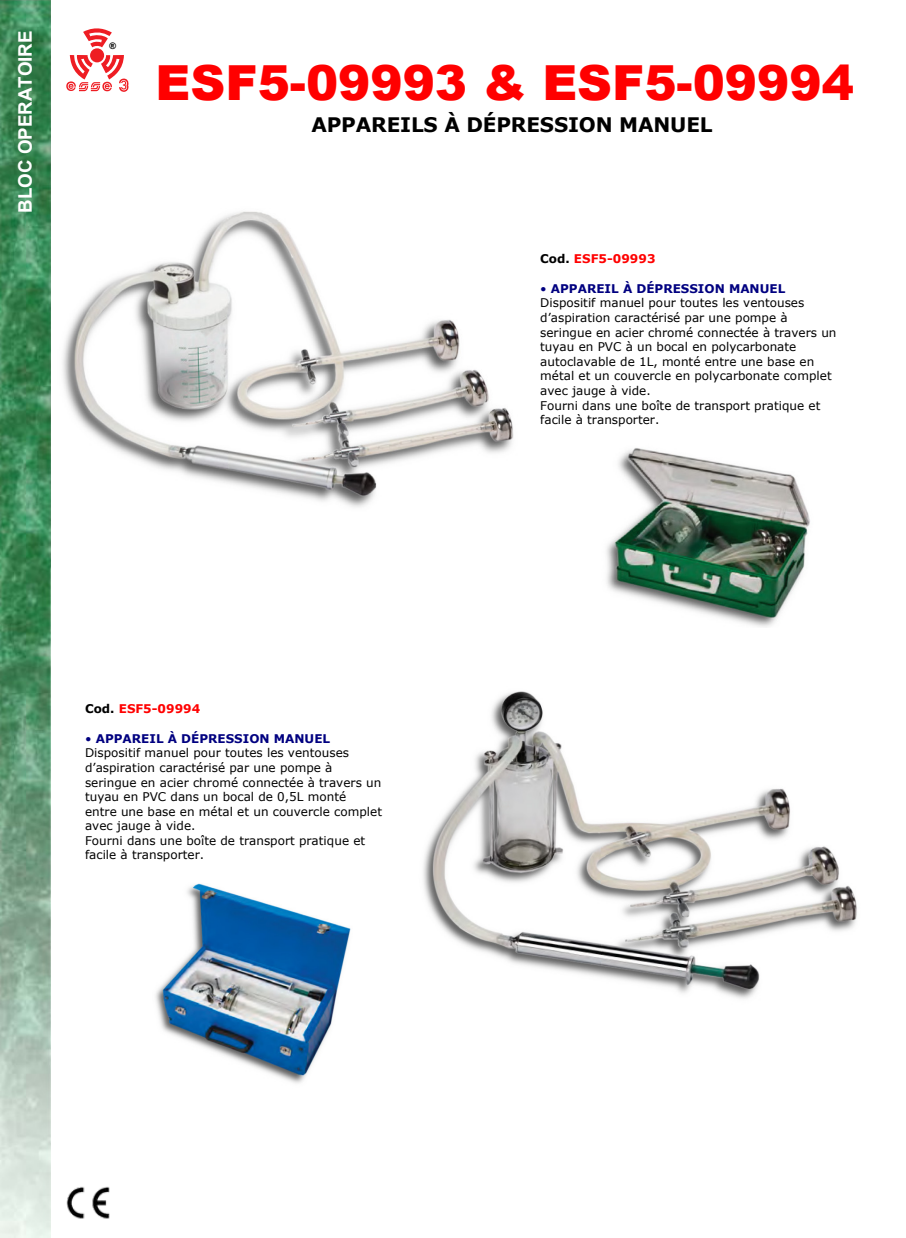
<style>
.page{position:relative;width:906px;height:1238px;background:#fff}
.page>*{position:absolute;margin:0;border:0;box-sizing:border-box;transform-origin:0 0}
.t1{font:900 48.3px "Arial";color:#f00}
.t2{font:700 19.95px "Verdana";letter-spacing:-.01em;color:#000}
.t3{font:700 18.75px "Arial";color:#fff}
.t4{font:12px/14.5px "Verdana";color:#000}
.t5{font:700 12px "Verdana";letter-spacing:.005em;color:#f00}
.t6{font:900 9px "Arial";color:#000}
.s1{color:#000}
.s2{color:#000080}
.s3{font-weight:700;color:#000080}
</style>
<div class="page">
<img style="left:423px;top:691px;width:434px;height:308px">
<img style="left:606px;top:448px;width:204px;height:179px">
<img style="left:62px;top:211px;width:452px;height:296px">
<img style="left:155px;top:883px;width:196px;height:200px">
<img style="left:0;top:0;width:51px;height:1237px">
<div style="left:90px;top:48px;width:14px;height:14px;background:#ee1d23;border-radius:50%"></div>
<svg style="left:83px;top:28px;width:29px;height:19px"></svg>
<svg style="left:66px;top:55px;width:63px;height:37px"></svg>
<img style="left:66px;top:1186px;width:44px;height:33px">
<h3 class="t3" style="left:13px;top:212px;width:183px;rotate:-90deg">BLOC OPERATOIRE</h3>
<p class="t6" style="left:109px;top:40px;width:9px">®</p>
<h1 class="t1" style="left:156px;top:48px;width:700px">ESF5-09993 &amp; ESF5-09994</h1>
<h2 class="t2" style="left:311px;top:112px;width:403px">APPAREILS À DÉPRESSION MANUEL</h2>
<p class="t5" style="left:540px;top:251px;width:117px"><span class="s1">Cod.</span> ESF5-09993</p>
<p class="t4" style="left:540px;top:281px;width:298px"><span class="s2">•</span> <span class="s3">APPAREIL À DÉPRESSION MANUEL </span>Dispositif manuel pour toutes les ventouses d’aspiration caractérisé par une pompe à seringue en acier chromé connectée à travers un tuyau en PVC à un bocal en polycarbonate autoclavable de 1L, monté entre une base en métal et un couvercle en polycarbonate complet avec jauge à vide.<br>Fourni dans une boîte de transport pratique et facile à transporter.</p>
<p class="t5" style="left:85px;top:701px;width:117px"><span class="s1">Cod.</span> ESF5-09994</p>
<p class="t4" style="left:85px;top:730px;width:298px"><span class="s2">•</span> <span class="s3">APPAREIL À DÉPRESSION MANUEL </span>Dispositif manuel pour toutes les ventouses d’aspiration caractérisé par une pompe à seringue en acier chromé connectée à travers un tuyau en PVC dans un bocal de 0,5L monté<br>entre une base en métal et un couvercle complet avec jauge à vide.<br>Fourni dans une boîte de transport pratique et facile à transporter.</p>
</div>
